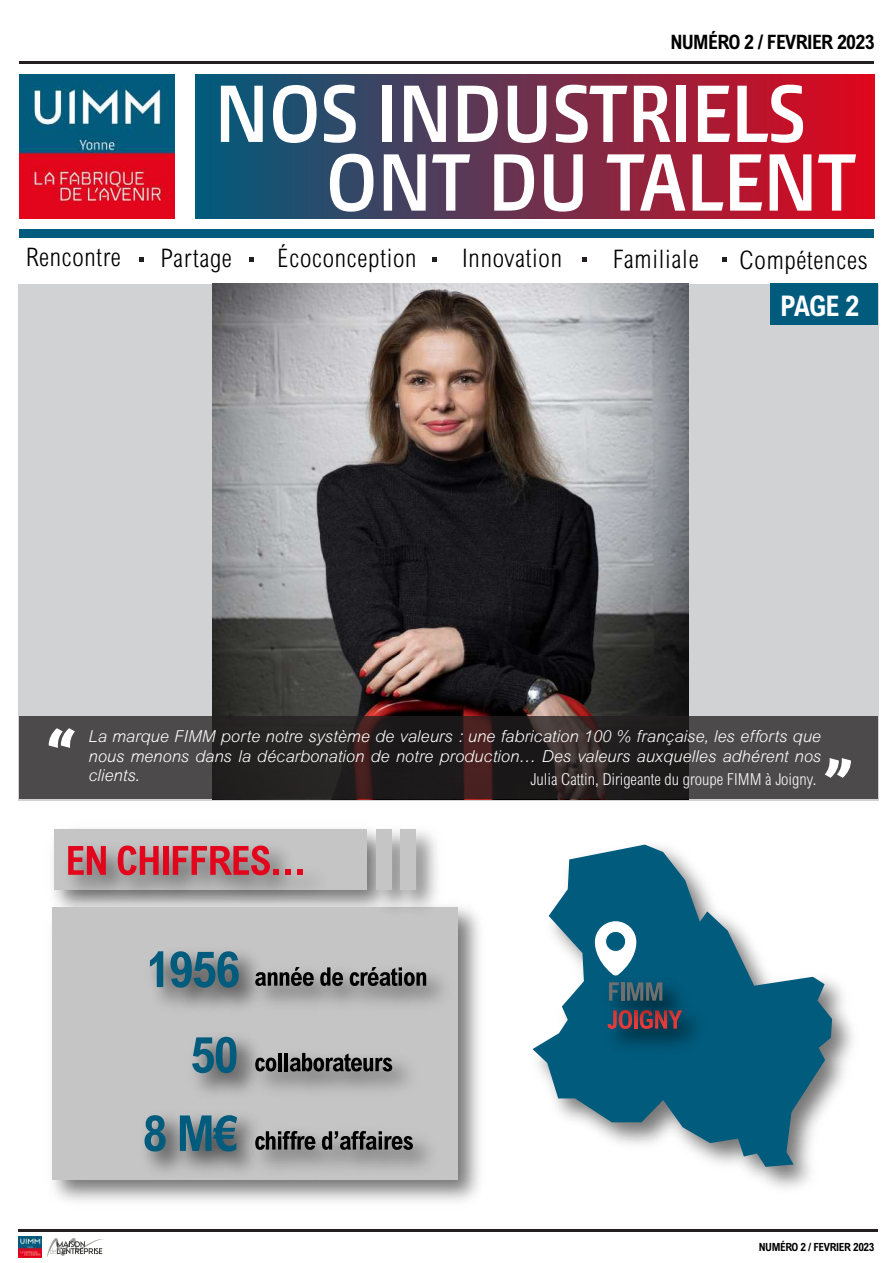
<style>
.page{position:relative;width:893px;height:1263px;background:#fff}
.page>*{position:absolute;margin:0;border:0;box-sizing:border-box;transform-origin:0 0}
.t1{font:700 condensed 28.5px "Arial MT Std";color:#fff}
.t2{font:300 condensed 25.5px "Arial MT Std";letter-spacing:.03em;color:#000}
.t3{font:700 condensed 19.8px "Arial MT Std";letter-spacing:-.035em;color:#000}
.t4{font:italic 300 16.5px/19.8px "Arial MT Std";color:#fff;text-align:justify}
.t5{font:300 condensed 16.5px "Arial MT Std";color:#f5f5f5}
.t6{font:700 condensed 11.25px "Arial MT Std";letter-spacing:-.035em;color:#000}
</style>
<div class="page">
<div style="left:54px;top:830px;width:312px;height:60px;background:#c5c5c5"></div>
<div style="left:18px;top:284px;width:860px;height:516px;background:#d0d2d3"></div>
<div style="left:52px;top:908px;width:406px;height:272px;background:#c5c5c5"></div>
<div style="left:196px;top:74px;width:678px;height:144px;background:linear-gradient(to right,#015c7e,#e0071d)"></div>
<hr style="left:20px;top:61px;width:854px;height:3px;background:#231f20">
<img style="left:212px;top:283px;width:477px;height:517px">
<div style="left:20px;top:230px;width:854px;height:8px;background:#005b7d"></div>
<div style="left:770px;top:283px;width:107px;height:41px;background:#005b7d"></div>
<svg style="left:139px;top:258px;width:5px;height:4px"></svg>
<svg style="left:432px;top:258px;width:5px;height:4px"></svg>
<svg style="left:20px;top:716px;width:858px;height:83px;background:#373232"></svg>
<svg style="left:49px;top:728px;width:26px;height:20px"></svg>
<svg style="left:825px;top:758px;width:26px;height:20px"></svg>
<svg style="left:221px;top:86px;width:42px;height:56px"></svg>
<svg style="left:273px;top:85px;width:44px;height:58px"></svg>
<svg style="left:324px;top:85px;width:32px;height:58px"></svg>
<div style="left:383px;top:86px;width:9px;height:56px;background:#fff"></div>
<svg style="left:404px;top:86px;width:42px;height:56px"></svg>
<svg style="left:458px;top:86px;width:40px;height:56px"></svg>
<svg style="left:508px;top:86px;width:38px;height:57px"></svg>
<svg style="left:556px;top:85px;width:71px;height:58px"></svg>
<svg style="left:634px;top:86px;width:36px;height:56px"></svg>
<div style="left:677px;top:86px;width:9px;height:56px;background:#fff"></div>
<svg style="left:698px;top:86px;width:32px;height:56px"></svg>
<svg style="left:737px;top:85px;width:66px;height:58px"></svg>
<svg style="left:330px;top:154px;width:43px;height:58px"></svg>
<svg style="left:384px;top:154px;width:42px;height:57px"></svg>
<svg style="left:432px;top:154px;width:38px;height:57px"></svg>
<svg style="left:494px;top:154px;width:40px;height:57px"></svg>
<svg style="left:544px;top:154px;width:39px;height:58px"></svg>
<svg style="left:606px;top:154px;width:79px;height:57px"></svg>
<svg style="left:693px;top:154px;width:30px;height:57px"></svg>
<svg style="left:730px;top:154px;width:32px;height:57px"></svg>
<svg style="left:770px;top:154px;width:41px;height:57px"></svg>
<svg style="left:818px;top:154px;width:38px;height:57px"></svg>
<hr style="left:19px;top:1229px;width:859px;height:2px;background:#231f20">
<img style="left:56px;top:846px;width:280px;height:62px">
<svg style="left:68px;top:846px;width:38px;height:29px"></svg>
<svg style="left:118px;top:845px;width:41px;height:30px"></svg>
<div style="left:163px;top:846px;width:5px;height:29px;background:#e3051b"></div>
<svg style="left:173px;top:845px;width:106px;height:30px;background:#c05862"></svg>
<svg style="left:286px;top:869px;width:5px;height:6px"></svg>
<svg style="left:298px;top:869px;width:5px;height:6px"></svg>
<svg style="left:532px;top:845px;width:300px;height:322px;fill:#005b7d"></svg>
<svg style="left:594px;top:921px;width:43px;height:55px"></svg>
<div style="left:606px;top:931px;width:20px;height:20px;background:#005b7d;border-radius:50%"></div>
<div style="left:605px;top:931px;width:21px;height:21px;border:1px solid #fff;border-radius:50%"></div>
<img style="left:270px;top:1052px;width:138px;height:39px">
<svg style="left:270px;top:1058px;width:6px;height:13px"></svg>
<hr style="left:278px;top:1053px;width:4px;height:18px;background:#000">
<hr style="left:285px;top:1053px;width:3px;height:18px;background:#000">
<svg style="left:290px;top:1053px;width:102px;height:18px"></svg>
<img style="left:272px;top:955px;width:187px;height:64px">
<svg style="left:272px;top:967px;width:42px;height:19px"></svg>
<svg style="left:320px;top:967px;width:23px;height:19px"></svg>
<svg style="left:350px;top:967px;width:76px;height:19px"></svg>
<svg style="left:270px;top:1131px;width:45px;height:19px"></svg>
<svg style="left:322px;top:1131px;width:91px;height:19px"></svg>
<svg style="left:249px;top:258px;width:5px;height:4px"></svg>
<svg style="left:582px;top:258px;width:5px;height:4px"></svg>
<svg style="left:722px;top:258px;width:5px;height:4px"></svg>
<img style="left:364px;top:826px;width:24px;height:82px">
<div style="left:376px;top:830px;width:16px;height:60px;background:#c5c5c5"></div>
<div style="left:400px;top:830px;width:16px;height:60px;background:#c5c5c5"></div>
<img style="left:20px;top:74px;width:155px;height:144px">
<img style="left:19px;top:1237px;width:22px;height:20px">
<svg style="left:47px;top:1238px;width:56px;height:19px"></svg>
<img style="left:132px;top:1115px;width:138px;height:70px">
<svg style="left:145px;top:1115px;width:21px;height:36px"></svg>
<svg style="left:180px;top:1115px;width:57px;height:36px;background:#366d82"></svg>
<img style="left:195px;top:1036px;width:75px;height:57px">
<svg style="left:192px;top:1037px;width:44px;height:36px;background:#427689"></svg>
<img style="left:149px;top:951px;width:123px;height:57px">
<svg style="left:150px;top:951px;width:13px;height:36px"></svg>
<svg style="left:170px;top:951px;width:69px;height:37px;background:#3f7183"></svg>
<img style="left:595px;top:998px;width:121px;height:64px">
<img style="left:597px;top:970px;width:98px;height:64px">
<svg style="left:609px;top:982px;width:10px;height:19px"></svg>
<hr style="left:621px;top:982px;width:3px;height:19px;background:#706f6f">
<svg style="left:627px;top:982px;width:35px;height:19px"></svg>
<p class="t3" style="left:670px;top:30px;width:206px">NUMÉRO 2 / FEVRIER 2023</p>
<h2 class="t2" style="left:26px;top:243px;width:96px">Rencontre</h2>
<h2 class="t2" style="left:160px;top:244px;width:73px">Partage</h2>
<h2 class="t2" style="left:277px;top:244px;width:141px">Écoconception</h2>
<h2 class="t2" style="left:462px;top:244px;width:101px">Innovation</h2>
<h2 class="t2" style="left:613px;top:245px;width:87px">Familiale</h2>
<h2 class="t2" style="left:740px;top:245px;width:130px">Compétences</h2>
<h1 class="t1" style="left:780px;top:289px;width:81px">PAGE 2</h1>
<p class="t4" style="left:88px;top:726px;width:734px">La marque FIMM porte notre système de valeurs : une fabrication 100 % française, les efforts que nous menons dans la décarbonation de notre production… Des valeurs auxquelles adhérent nos clients.</p>
<p class="t5" style="left:530px;top:770px;width:288px">Julia Cattin, Dirigeante du groupe FIMM à Joigny.</p>
<p class="t6" style="left:759px;top:1240px;width:117px">NUMÉRO 2 / FEVRIER 2023</p>
</div>
